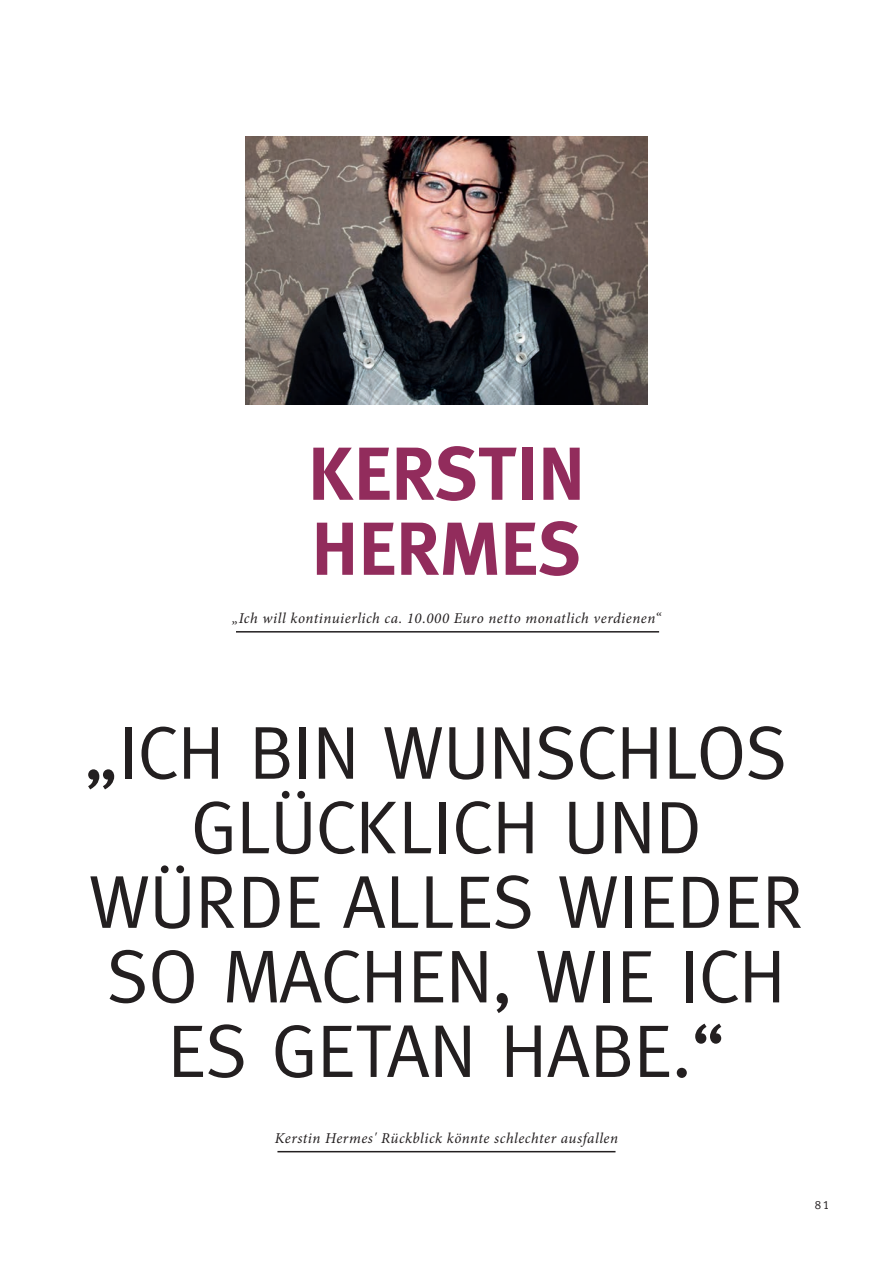
<style>
.page{position:relative;width:893px;height:1263px;background:#fff}
.page>*{position:absolute;margin:0;border:0;box-sizing:border-box;transform-origin:0 0}
.t1{font:75px/74.6px "Meta";letter-spacing:-.005em;color:#231f20;text-align:center}
.t2{font:700 75px/75px "Meta";letter-spacing:.005em;color:#922c5c}
.t3{font:italic 15px "Minion Pro";letter-spacing:.03em;color:#231f20}
.t4{font:12px "Meta Caps";color:#231f20}
</style>
<div class="page">
<hr style="left:236px;top:631px;width:423px;height:1px;background:#231f20">
<img style="left:245px;top:137px;width:403px;height:268px">
<hr style="left:277px;top:1151px;width:338px;height:1px;background:#231f20">
<h1 class="t2" style="left:308px;top:436px;width:278px">KERSTIN<br>HERMES</h1>
<p class="t3" style="left:232px;top:607px;width:430px">„Ich will kontinuierlich ca. 10.000 Euro netto monatlich verdienen“</p>
<h1 class="t1" style="left:84px;top:714px;width:722px">„ICH BIN WUNSCHLOS<br>GLÜCKLICH UND<br>WÜRDE ALLES WIEDER<br>SO MACHEN, WIE ICH<br>ES GETAN HABE.“</h1>
<p class="t3" style="left:275px;top:1128px;width:345px">Kerstin Hermes' Rückblick könnte schlechter ausfallen</p>
<p class="t4" style="left:815px;top:1197px;width:16px">81</p>
</div>
